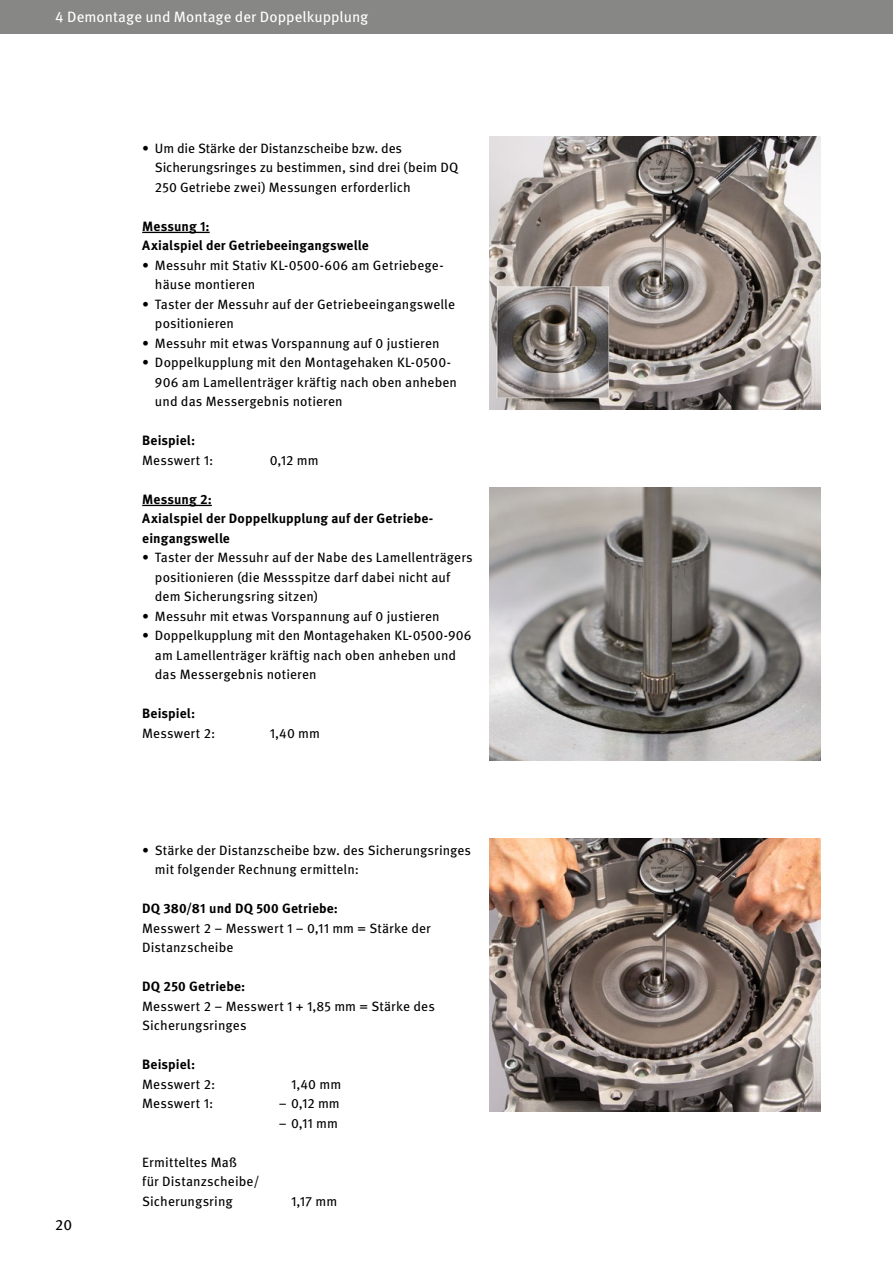
<style>
.page{position:relative;width:893px;height:1263px;background:#fff}
.page>*{position:absolute;margin:0;border:0;box-sizing:border-box;transform-origin:0 0}
.t1{font:15px "Meta OT";color:#fff}
.t2{font:15px "Meta OT";color:#000}
.t3{font:13.5px/19.5px "Meta OT";letter-spacing:.005em;color:#000}
.t4{font:700 13.5px/19.5px "Meta OT";letter-spacing:.01em;color:#000}
</style>
<div class="page">
<div style="left:0;top:0;width:893px;height:34px;background:#878786"></div>
<img style="left:490px;top:838px;width:331px;height:273px">
<img style="left:490px;top:487px;width:331px;height:273px">
<img style="left:490px;top:136px;width:331px;height:273px">
<hr style="left:142px;top:232px;width:68px;height:1px;background:#000">
<hr style="left:142px;top:505px;width:70px;height:1px;background:#000">
<p class="t1" style="left:55px;top:8px;width:315px">4 Demontage und Montage der Doppelkupplung</p>
<p class="t3" style="left:155px;top:139px;width:305px;text-indent:-13px">• Um die Stärke der Distanzscheibe bzw. des<br>Sicherungsringes zu bestimmen, sind drei (beim DQ<br>250 Getriebe zwei) Messungen erforderlich</p>
<p class="t4" style="left:142px;top:216px;width:228px">Messung 1:<br>Axialspiel der Getriebeeingangswelle</p>
<p class="t3" style="left:155px;top:255px;width:290px;text-indent:-13px">• Messuhr mit Stativ KL-0500-606 am Getriebege&shy;häuse montieren</p>
<p class="t3" style="left:155px;top:294px;width:301px;text-indent:-13px">• Taster der Messuhr auf der Getriebeeingangswelle positionieren</p>
<p class="t3" style="left:142px;top:333px;width:299px">• Messuhr mit etwas Vorspannung auf 0 justieren</p>
<p class="t3" style="left:155px;top:353px;width:304px;text-indent:-13px">• Doppelkupplung mit den Montagehaken KL-0500-<br>906 am Lamellenträger kräftig nach oben anheben und das Messergebnis notieren</p>
<p class="t4" style="left:142px;top:431px;width:54px">Beispiel:</p>
<p class="t3" style="left:142px;top:450px;width:73px">Messwert 1:</p>
<p class="t3" style="left:270px;top:450px;width:50px">0,12 mm</p>
<p class="t4" style="left:142px;top:489px;width:291px">Messung 2:<br>Axialspiel der Doppelkupplung auf der Getriebe&shy;eingangswelle</p>
<p class="t3" style="left:155px;top:548px;width:319px;text-indent:-13px">• Taster der Messuhr auf der Nabe des Lamellenträgers positionieren (die Messspitze darf dabei nicht auf dem Sicherungsring sitzen)</p>
<p class="t3" style="left:142px;top:606px;width:299px">• Messuhr mit etwas Vorspannung auf 0 justieren</p>
<p class="t3" style="left:155px;top:626px;width:318px;text-indent:-13px">• Doppelkupplung mit den Montagehaken KL-0500-906 am Lamellenträger kräftig nach oben anheben und das Messergebnis notieren</p>
<p class="t4" style="left:142px;top:704px;width:54px">Beispiel:</p>
<p class="t3" style="left:142px;top:723px;width:75px">Messwert 2:</p>
<p class="t3" style="left:270px;top:723px;width:52px">1,40 mm</p>
<p class="t2" style="left:55px;top:1215px;width:18px">20</p>
<p class="t3" style="left:155px;top:840px;width:318px;text-indent:-13px">• Stärke der Distanzscheibe bzw. des Sicherungsringes mit folgender Rechnung ermitteln:</p>
<p class="t4" style="left:142px;top:899px;width:197px">DQ 380/81 und DQ 500 Getriebe:</p>
<p class="t3" style="left:142px;top:918px;width:290px">Messwert 2 – Messwert 1 – 0,11 mm = Stärke der<br>Distanzscheibe</p>
<p class="t4" style="left:142px;top:977px;width:105px">DQ 250 Getriebe:</p>
<p class="t3" style="left:142px;top:996px;width:294px">Messwert 2 – Messwert 1 + 1,85 mm = Stärke des<br>Sicherungsringes</p>
<p class="t4" style="left:142px;top:1055px;width:54px">Beispiel:</p>
<p class="t3" style="left:142px;top:1074px;width:75px">Messwert 2:</p>
<p class="t3" style="left:291px;top:1074px;width:52px">1,40 mm</p>
<p class="t3" style="left:142px;top:1094px;width:73px">Messwert 1:</p>
<p class="t3" style="left:279px;top:1094px;width:63px">– 0,12 mm</p>
<p class="t3" style="left:279px;top:1113px;width:61px">– 0,11 mm</p>
<p class="t3" style="left:142px;top:1152px;width:119px">Ermitteltes Maß<br>für Distanzscheibe/<br>Sicherungsring</p>
<p class="t3" style="left:291px;top:1191px;width:48px">1,17 mm</p>
</div>
